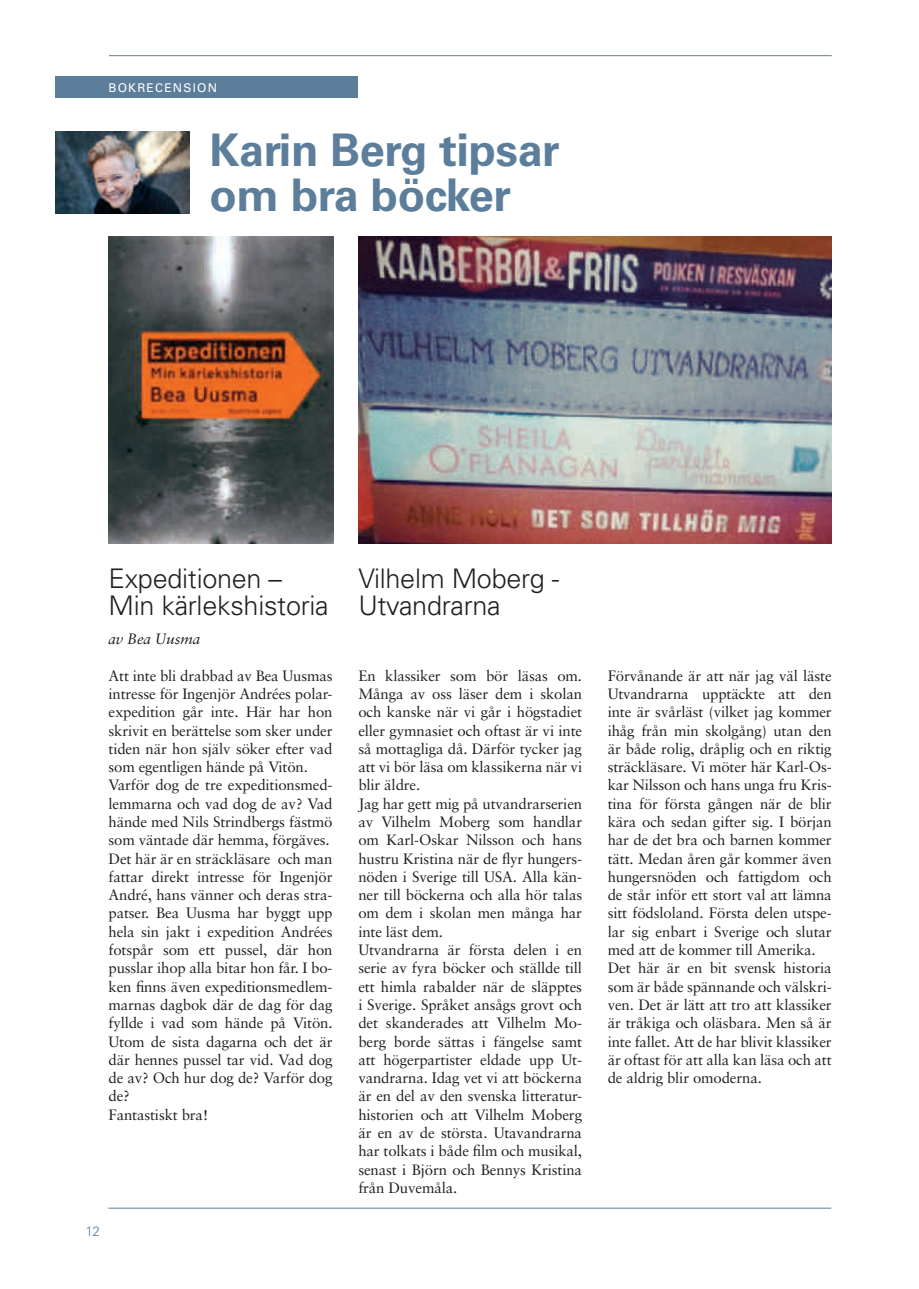
<style>
.page{position:relative;width:919px;height:1289px;background:#fff}
.page>*{position:absolute;margin:0;border:0;box-sizing:border-box;transform-origin:0 0}
.t1{font:700 45px/45px "Univers";letter-spacing:-.01em;color:#5c7e9b}
.t2{font:300 27px/27px "Univers";letter-spacing:-.01em;color:#231f20}
.t3{font:15px/18.3px "Sabon";letter-spacing:-.01em;color:#231f20}
.t4{font:italic 15px "Sabon";letter-spacing:-.01em;color:#231f20}
.t5{font:300 13.5px "Univers";color:#5c7e9b}
.t6{font:12px "Univers";letter-spacing:.1em;color:#fff}
</style>
<div class="page">
<hr style="left:108px;top:1207px;width:723px;height:1px;background:#5c7e9b">
<hr style="left:109px;top:55px;width:722px;height:1px;background:#5c7e9b">
<img style="left:109px;top:237px;width:224px;height:307px">
<img style="left:358px;top:237px;width:473px;height:307px">
<div style="left:55px;top:77px;width:303px;height:21px;background:#5c7e9b"></div>
<img style="left:55px;top:132px;width:134px;height:81px">
<p class="t6" style="left:108px;top:80px;width:110px">BOKRECENSION</p>
<h1 class="t1" style="left:209px;top:128px;width:352px">Karin Berg tipsar om bra böcker</h1>
<h2 class="t2" style="left:108px;top:565px;width:222px">Expeditionen –<br>Min kärlekshistoria</h2>
<p class="t4" style="left:108px;top:630px;width:93px">av Bea Uusma</p>
<p class="t3" style="left:108px;top:666px;width:225px">Att inte bli drabbad av Bea Uusmas intresse för Ingenjör Andrées polar&shy;expedition går inte. Här har hon skrivit en berättelse som sker under tiden när hon själv söker efter vad som egentligen hände på Vitön.<br>Varför dog de tre expeditionsmed&shy;lemmarna och vad dog de av? Vad hände med Nils Strindbergs fästmö som väntade där hemma, förgäves.<br>Det här är en sträckläsare och man fattar direkt intresse för Ingenjör<br>André, hans vänner och deras stra&shy;patser. Bea Uusma har byggt upp hela sin jakt i expedition Andrées fotspår som ett pussel, där hon pusslar ihop alla bitar hon får. I bo&shy;ken finns även expeditionsmedlem&shy;marnas dagbok där de dag för dag fyllde i vad som hände på Vitön.<br>Utom de sista dagarna och det är där hennes pussel tar vid. Vad dog de av? Och hur dog de? Varför dog de?<br>Fantastiskt bra!</p>
<p class="t5" style="left:86px;top:1222px;width:16px">12</p>
<h2 class="t2" style="left:358px;top:565px;width:202px">Vilhelm Moberg -<br>Utvandrarna</h2>
<p class="t3" style="left:358px;top:666px;width:225px">En klassiker som bör läsas om.<br>Många av oss läser dem i skolan och kanske när vi går i högstadiet eller gymnasiet och oftast är vi inte så mottagliga då. Därför tycker jag att vi bör läsa om klassikerna när vi blir äldre.<br>Jag har gett mig på utvandrarserien av Vilhelm Moberg som handlar om Karl-Oskar Nilsson och hans hustru Kristina när de flyr hungers&shy;nöden i Sverige till USA. Alla kän&shy;ner till böckerna och alla hör talas om dem i skolan men många har inte läst dem.<br>Utvandrarna är första delen i en serie av fyra böcker och ställde till ett himla rabalder när de släpptes i Sverige. Språket ansågs grovt och det skanderades att Vilhelm Mo&shy;berg borde sättas i fängelse samt att högerpartister eldade upp Ut&shy;vandrarna. Idag vet vi att böckerna är en del av den svenska litteratur&shy;historien och att Vilhelm Moberg är en av de största. Utavandrarna har tolkats i både film och musikal, senast i Björn och Bennys Kristina från Duvemåla.</p>
<p class="t3" style="left:607px;top:666px;width:225px">Förvånande är att när jag väl läste Utvandrarna upptäckte att den inte är svårläst (vilket jag kommer ihåg från min skolgång) utan den är både rolig, dråplig och en riktig sträckläsare. Vi möter här Karl-Os&shy;kar Nilsson och hans unga fru Kris&shy;tina för första gången när de blir kära och sedan gifter sig. I början har de det bra och barnen kommer tätt. Medan åren går kommer även hungersnöden och fattigdom och de står inför ett stort val att lämna sitt födsloland. Första delen utspe&shy;lar sig enbart i Sverige och slutar med att de kommer till Amerika.<br>Det här är en bit svensk historia som är både spännande och välskri&shy;ven. Det är lätt att tro att klassiker är tråkiga och oläsbara. Men så är inte fallet. Att de har blivit klassiker är oftast för att alla kan läsa och att de aldrig blir omoderna.</p>
</div>
